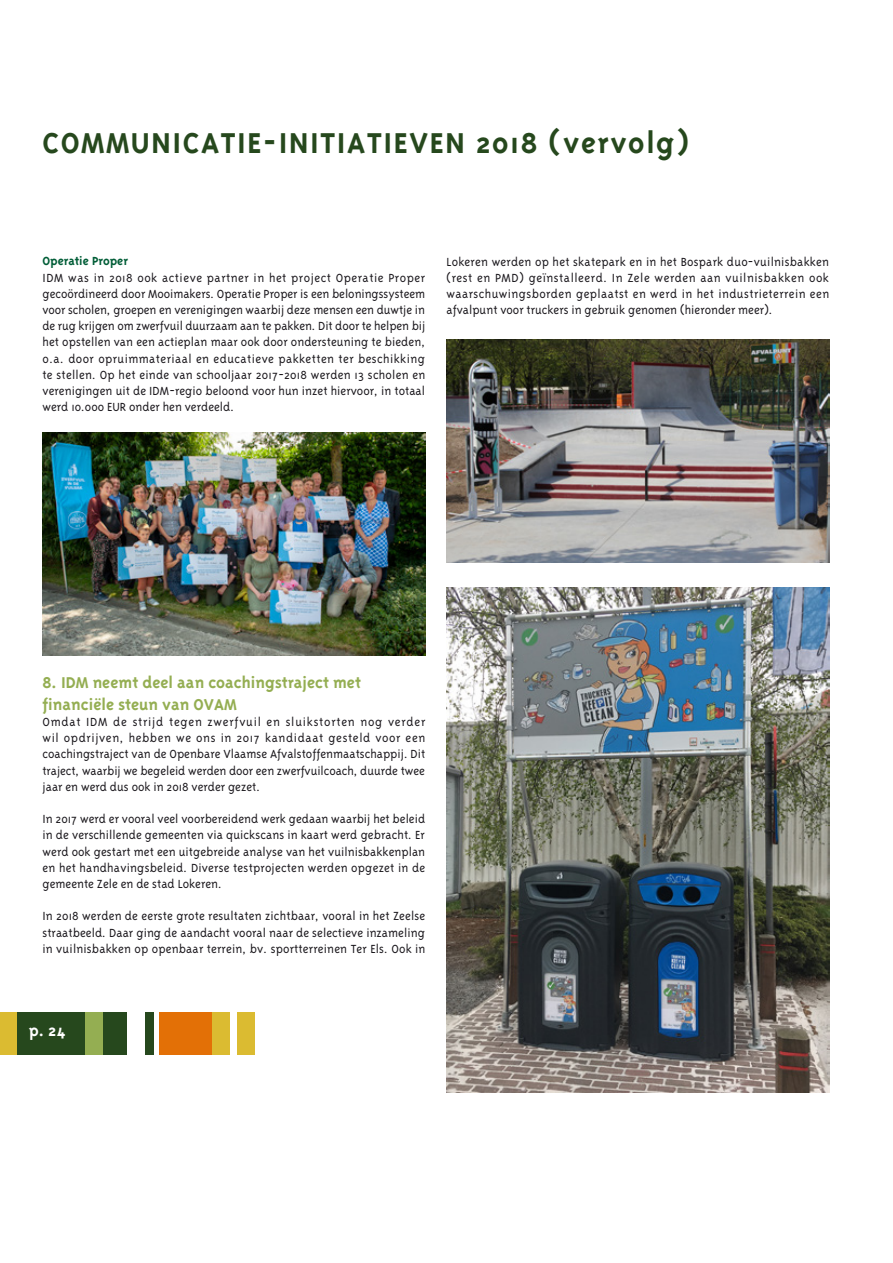
<style>
.page{position:relative;width:893px;height:1263px;background:#fff}
.page>*{position:absolute;margin:0;border:0;box-sizing:border-box;transform-origin:0 0}
.t1{font:700 33px "Triplex";letter-spacing:.05em;color:#26481d}
.t2{font:700 18px/21.6px "Triplex";color:#94ae52}
.t3{font:700 18px "Triplex";color:#fff}
.t4{font:300 13.5px/16.2px "Triplex";color:#1a171c;text-align:justify}
.t5{font:700 13.5px "Triplex";color:#005d37}
</style>
<div class="page">
<div style="left:0;top:1012px;width:17px;height:42px;background:#dbbb31"></div>
<div style="left:17px;top:1012px;width:136px;height:42px;background:#26481d"></div>
<div style="left:85px;top:1012px;width:17px;height:42px;background:#94ae52"></div>
<div style="left:128px;top:1012px;width:17px;height:42px;background:#fff"></div>
<div style="left:160px;top:1012px;width:61px;height:42px;background:#e37006"></div>
<div style="left:213px;top:1012px;width:17px;height:42px;background:#dbbb31"></div>
<div style="left:237px;top:1012px;width:17px;height:42px;background:#dbbb31"></div>
<img style="left:43px;top:433px;width:382px;height:223px">
<img style="left:446px;top:339px;width:383px;height:223px">
<img style="left:446px;top:587px;width:383px;height:506px">
<h1 class="t1" style="left:43px;top:124px;width:648px">COMMUNICATIE-INITIATIEVEN 2018 (vervolg)</h1>
<p class="t5" style="left:43px;top:254px;width:87px">Operatie Proper</p>
<p class="t4" style="left:43px;top:269px;width:384px">IDM was in 2018 ook actieve partner in het project Operatie Proper gecoördineerd door Mooimakers. Operatie Proper is een beloningssysteem voor scholen, groepen en verenigingen waarbij deze mensen een duwtje in de rug krijgen om zwerfvuil duurzaam aan te pakken. Dit door te helpen bij het opstellen van een actieplan maar ook door ondersteuning te bieden, o.a. door opruimmateriaal en educatieve pakketten ter beschikking te stellen. Op het einde van schooljaar 2017-2018 werden 13 scholen en verenigingen uit de IDM-regio beloond voor hun inzet hiervoor, in totaal werd 10.000 EUR onder hen verdeeld.</p>
<p class="t4" style="left:446px;top:253px;width:384px">Lokeren werden op het skatepark en in het Bospark duo-vuilnisbakken (rest en PMD) geïnstalleerd. In Zele werden aan vuilnisbakken ook waarschuwingsborden geplaatst en werd in het industrieterrein een afvalpunt voor truckers in gebruik genomen (hieronder meer).</p>
<h2 class="t2" style="left:43px;top:671px;width:320px">8. IDM neemt deel aan coachingstraject met financiële steun van OVAM</h2>
<p class="t4" style="left:43px;top:713px;width:384px">Omdat IDM de strijd tegen zwerfvuil en sluikstorten nog verder wil opdrijven, hebben we ons in 2017 kandidaat gesteld voor een coachingstraject van de Openbare Vlaamse Afvalstoffenmaatschappij. Dit traject, waarbij we begeleid werden door een zwerfvuilcoach, duurde twee jaar en werd dus ook in 2018 verder gezet.</p>
<p class="t4" style="left:43px;top:811px;width:384px">In 2017 werd er vooral veel voorbereidend werk gedaan waarbij het beleid in de verschillende gemeenten via quickscans in kaart werd gebracht. Er werd ook gestart met een uitgebreide analyse van het vuilnisbakkenplan en het handhavingsbeleid. Diverse testprojecten werden opgezet in de gemeente Zele en de stad Lokeren.</p>
<p class="t4" style="left:43px;top:908px;width:384px">In 2018 werden de eerste grote resultaten zichtbaar, vooral in het Zeelse straatbeeld. Daar ging de aandacht vooral naar de selectieve inzameling in vuilnisbakken op openbaar terrein, bv. sportterreinen Ter Els. Ook in</p>
<h2 class="t3" style="left:29px;top:1020px;width:38px">p. 24</h2>
</div>
